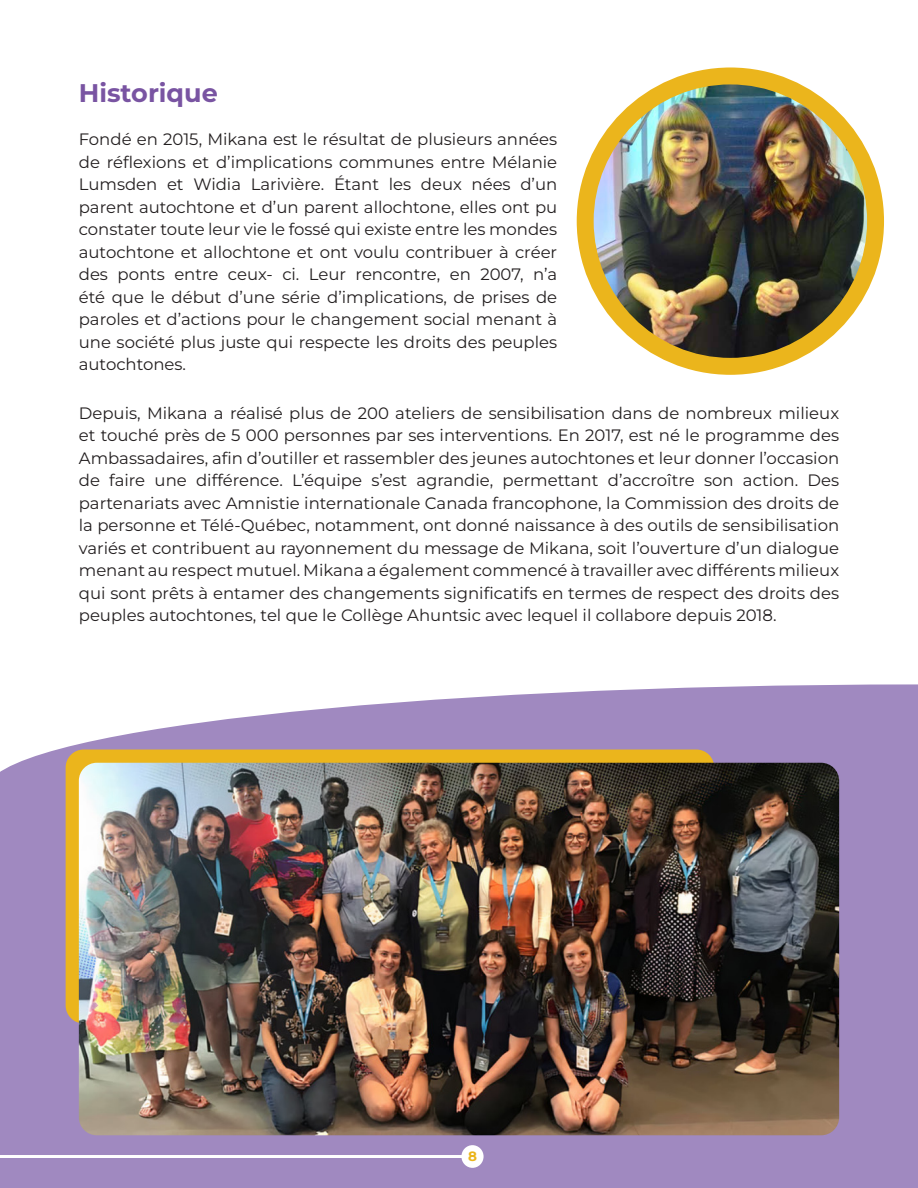
<style>
.page{position:relative;width:918px;height:1188px;background:#fff}
.page>*{position:absolute;margin:0;border:0;box-sizing:border-box;transform-origin:0 0}
.Sous_titre{font:700 25.5px "Montserrat";color:#7954a2}
.TEXTE_COURANT{font:16.5px/22.5px "Montserrat";color:#231f20;text-align:justify}
.TEXTE_COURANT-2{font:700 13.5px "Montserrat";color:#ebb51c}
</style>
<div class="page">
<div style="left:0;top:772px;width:918px;height:416px;background:#a089c0"></div>
<svg style="left:0;top:684px;width:918px;height:211px;fill:#a089c0"></svg>
<div style="left:66px;top:750px;width:648px;height:273px;background:#ebb51c;border-radius:18px"></div>
<img style="left:79px;top:763px;width:760px;height:372px">
<div style="left:577px;top:67px;width:307px;height:308px;background:#ebb51c;border-radius:50%"></div>
<img style="left:594px;top:84px;width:273px;height:274px;border-radius:137px">
<div style="left:461px;top:1145px;width:23px;height:23px;background:#fff;border-radius:50%"></div>
<hr style="left:0;top:1155px;width:472px;height:3px;background:#fff">
<p class="Sous_titre" style="left:79px;top:76px;width:140px">Historique</p>
<p class="TEXTE_COURANT" style="left:79px;top:128px;width:480px">Fondé en 2015, Mikana est le résultat de plusieurs années de réflexions et d’implications communes entre Mélanie Lumsden et Widia Larivière. Étant les deux nées d’un parent autochtone et d’un parent allochtone, elles ont pu constater toute leur vie le fossé qui existe entre les mondes autochtone et allochtone et ont voulu contribuer à créer des ponts entre ceux- ci. Leur rencontre, en 2007, n’a été que le début d’une série d’implications, de prises de paroles et d’actions pour le changement social menant à une société plus juste qui respecte les droits des peuples autochtones.</p>
<p class="TEXTE_COURANT" style="left:79px;top:401px;width:762px">Depuis, Mikana a réalisé plus de 200 ateliers de sensibilisation dans de nombreux milieux et touché près de 5 000 personnes par ses interventions. En 2017, est né le programme des Ambassadaires, afin d’outiller et rassembler des jeunes autochtones et leur donner l’occasion de faire une différence. L’équipe s’est agrandie, permettant d’accroître son action. Des partenariats avec Amnistie internationale Canada francophone, la Commission des droits de la personne et Télé-Québec, notamment, ont donné naissance à des outils de sensibilisation variés et contribuent au rayonnement du message de Mikana, soit l’ouverture d’un dialogue menant au respect mutuel. Mikana a également commencé à travailler avec différents milieux qui sont prêts à entamer des changements significatifs en termes de respect des droits des peuples autochtones, tel que le Collège Ahuntsic avec lequel il collabore depuis 2018.</p>
<p class="TEXTE_COURANT-2" style="left:468px;top:1147px;width:10px">8</p>
</div>
